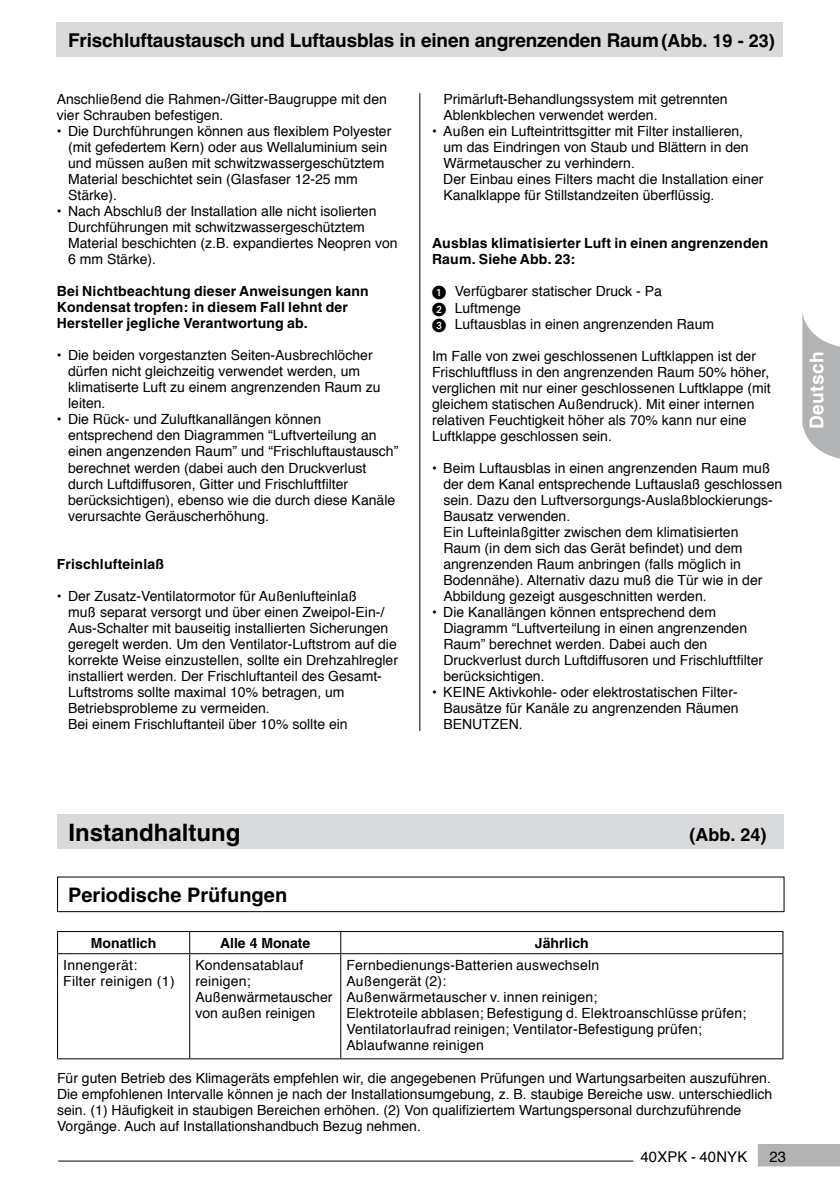
<style>
.page{position:relative;width:840px;height:1191px;background:#fff}
.page>*{position:absolute;margin:0;border:0;box-sizing:border-box;transform-origin:0 0}
.t1{font:700 24px "Helvetica";color:#000}
.t2{font:700 20px "Helvetica";color:#000}
.t3{font:700 19px "Helvetica";letter-spacing:-.01em;color:#000}
.t4{font:700 19px "Helvetica";letter-spacing:.02em;color:#fff}
.t5{font:700 18px "Helvetica";color:#000}
.t6{font:14.8px "Helvetica";letter-spacing:.015em;color:#000}
.t7{font:14px/16px "Helvetica";color:#000}
.t8{font:700 14px/16px "Helvetica";letter-spacing:.015em;color:#000}
.t9{font:14px/16px "Helvetica";letter-spacing:.02em;color:#000}
.s1{font-size:18px}
.s2{font-family:"European Pi One"}
</style>
<div class="page">
<div style="left:757px;top:1144px;width:82px;height:22px;background:#b1b3b4"></div>
<hr style="left:419px;top:93px;width:1px;height:1041px;background:#000">
<hr style="left:58px;top:1160px;width:575px;height:1px;background:#000">
<div style="left:57px;top:22px;width:725px;height:35px;background:#d9dadb"></div>
<div style="left:57px;top:814px;width:726px;height:34px;background:#d9dadb"></div>
<hr style="left:57px;top:931px;width:133px;height:1px;background:#000">
<svg style="left:57px;top:932px;width:1px;height:21px"></svg>
<hr style="left:190px;top:931px;width:150px;height:1px;background:#000">
<svg style="left:189px;top:932px;width:1px;height:21px"></svg>
<hr style="left:340px;top:931px;width:443px;height:1px;background:#000">
<svg style="left:340px;top:932px;width:1px;height:21px"></svg>
<svg style="left:782px;top:932px;width:1px;height:21px"></svg>
<hr style="left:57px;top:953px;width:133px;height:1px;background:#000">
<hr style="left:57px;top:954px;width:1px;height:104px;background:#000">
<hr style="left:190px;top:953px;width:150px;height:1px;background:#000">
<hr style="left:189px;top:954px;width:1px;height:104px;background:#000">
<hr style="left:340px;top:953px;width:443px;height:1px;background:#000">
<hr style="left:340px;top:954px;width:1px;height:104px;background:#000">
<hr style="left:782px;top:954px;width:1px;height:104px;background:#000">
<hr style="left:57px;top:1058px;width:133px;height:1px;background:#000">
<hr style="left:190px;top:1058px;width:150px;height:1px;background:#000">
<hr style="left:340px;top:1058px;width:443px;height:1px;background:#000">
<div style="left:57px;top:876px;width:727px;height:36px;border:1px solid #000"></div>
<svg style="left:802px;top:313px;width:37px;height:146px"></svg>
<h3 class="t3" style="left:68px;top:29px;width:707px">Frischluftaustausch und Luftausblas in einen angrenzenden Raum <span class="s1">(Abb. 19 - 23)</span></h3>
<p class="t7" style="left:57px;top:91px;width:331px">Anschließend die Rahmen-/Gitter-Baugruppe mit den vier Schrauben befestigen.</p>
<p class="t7" style="left:68px;top:123px;width:324px;text-indent:-11px">• Die Durchführungen können aus flexiblem Polyester (mit gefedertem Kern) oder aus Wellaluminium sein und müssen außen mit schwitzwassergeschütztem Material beschichtet sein (Glasfaser 12-25 mm Stärke).</p>
<p class="t7" style="left:68px;top:203px;width:331px;text-indent:-11px">• Nach Abschluß der Installation alle nicht isolierten Durchführungen mit schwitzwassergeschütztem Material beschichten (z.B. expandiertes Neopren von 6 mm Stärke).</p>
<p class="t8" style="left:57px;top:283px;width:313px">Bei Nichtbeachtung dieser Anweisungen kann<br>Kondensat tropfen: in diesem Fall lehnt der<br>Hersteller jegliche Verantwortung ab.</p>
<p class="t7" style="left:68px;top:347px;width:314px;text-indent:-11px">• Die beiden vorgestanzten Seiten-Ausbrechlöcher dürfen nicht gleichzeitig verwendet werden, um klimatiserte Luft zu einem angrenzenden Raum zu leiten.</p>
<p class="t7" style="left:68px;top:411px;width:331px;text-indent:-11px">• Die Rück- und Zuluftkanallängen können entsprechend den Diagrammen “Luftverteilung an einen angenzenden Raum” und “Frischluftaustausch” berechnet werden (dabei auch den Druckverlust durch Luftdiffusoren, Gitter und Frischluftfilter berücksichtigen), ebenso wie die durch diese Kanäle verursachte Geräuscherhöhung.</p>
<p class="t8" style="left:57px;top:555px;width:109px">Frischlufteinlaß</p>
<p class="t7" style="left:68px;top:587px;width:331px;text-indent:-11px">• Der Zusatz-Ventilatormotor für Außenlufteinlaß<br>muß separat versorgt und über einen Zweipol-Ein-/ Aus-Schalter mit bauseitig installierten Sicherungen geregelt werden. Um den Ventilator-Luftstrom auf die korrekte Weise einzustellen, sollte ein Drehzahlregler installiert werden. Der Frischluftanteil des Gesamt-Luftstroms sollte maximal 10% betragen, um Betriebsprobleme zu vermeiden.<br>Bei einem Frischluftanteil über 10% sollte ein</p>
<p class="t7" style="left:443px;top:91px;width:285px">Primärluft-Behandlungssystem mit getrennten<br>Ablenkblechen verwendet werden.</p>
<p class="t7" style="left:443px;top:123px;width:321px;text-indent:-11px">• Außen ein Lufteintrittsgitter mit Filter installieren, um das Eindringen von Staub und Blättern in den Wärmetauscher zu verhindern.<br>Der Einbau eines Filters macht die Installation einer Kanalklappe für Stillstandzeiten überflüssig.</p>
<p class="t8" style="left:432px;top:235px;width:337px">Ausblas klimatisierter Luft in einen angrenzenden<br>Raum. Siehe Abb. 23:</p>
<p class="t7" style="left:432px;top:283px;width:283px"><span class="s2">1</span> Verfügbarer statischer Druck - Pa<br><span class="s2">2</span> Luftmenge<br><span class="s2">3</span> Luftausblas in einen angrenzenden Raum</p>
<p class="t7" style="left:432px;top:347px;width:340px">Im Falle von zwei geschlossenen Luftklappen ist der Frischluftfluss in den angrenzenden Raum 50% höher, verglichen mit nur einer geschlossenen Luftklappe (mit gleichem statischen Außendruck). Mit einer internen relativen Feuchtigkeit höher als 70% kann nur eine Luftklappe geschlossen sein.</p>
<p class="t7" style="left:443px;top:459px;width:340px;text-indent:-11px">• Beim Luftausblas in einen angrenzenden Raum muß der dem Kanal entsprechende Luftauslaß geschlossen sein. Dazu den Luftversorgungs-Auslaßblockierungs-Bausatz verwenden.<br>Ein Lufteinlaßgitter zwischen dem klimatisierten<br>Raum (in dem sich das Gerät befindet) und dem angrenzenden Raum anbringen (falls möglich in Bodennähe). Alternativ dazu muß die Tür wie in der Abbildung gezeigt ausgeschnitten werden.</p>
<p class="t7" style="left:443px;top:603px;width:321px;text-indent:-11px">• Die Kanallängen können entsprechend dem Diagramm “Luftverteilung in einen angrenzenden Raum” berechnet werden. Dabei auch den Druckverlust durch Luftdiffusoren und Frischluftfilter berücksichtigen.</p>
<p class="t7" style="left:443px;top:683px;width:296px;text-align:justify;text-indent:-11px">• KEINE Aktivkohle- oder elektrostatischen Filter-Bausätze für Kanäle zu angrenzenden Räumen BENUTZEN.</p>
<h3 class="t4" style="left:804px;top:429px;width:79px;rotate:-90deg">Deutsch</h3>
<h1 class="t1" style="left:68px;top:817px;width:174px">Instandhaltung</h1>
<p class="t5" style="left:689px;top:823px;width:79px">(Abb. 24)</p>
<h2 class="t2" style="left:68px;top:882px;width:220px">Periodische Prüfungen</h2>
<p class="t8" style="left:91px;top:935px;width:67px">Monatlich</p>
<p class="t8" style="left:220px;top:935px;width:92px">Alle 4 Monate</p>
<p class="t8" style="left:534px;top:935px;width:55px">Jährlich</p>
<p class="t9" style="left:63px;top:956px;width:113px">Innengerät:<br>Filter reinigen (1)</p>
<p class="t7" style="left:195px;top:956px;width:138px">Kondensatablauf reinigen;<br>Außenwärmetauscher von außen reinigen</p>
<p class="t7" style="left:346px;top:956px;width:401px">Fernbedienungs-Batterien auswechseln<br>Außengerät (2):<br>Außenwärmetauscher v. innen reinigen;<br>Elektroteile abblasen; Befestigung d. Elektroanschlüsse prüfen; Ventilatorlaufrad reinigen; Ventilator-Befestigung prüfen; Ablaufwanne reinigen</p>
<p class="t7" style="left:57px;top:1069px;width:716px">Für guten Betrieb des Klimageräts empfehlen wir, die angegebenen Prüfungen und Wartungsarbeiten auszuführen.<br>Die empfohlenen Intervalle können je nach der Installationsumgebung, z. B. staubige Bereiche usw. unterschiedlich sein. (1) Häufigkeit in staubigen Bereichen erhöhen. (2) Von qualifiziertem Wartungspersonal durchzuführende Vorgänge. Auch auf Installationshandbuch Bezug nehmen.</p>
<p class="t6" style="left:640px;top:1144px;width:108px">40XPK - 40NYK</p>
<p class="t6" style="left:769px;top:1144px;width:18px">23</p>
</div>
